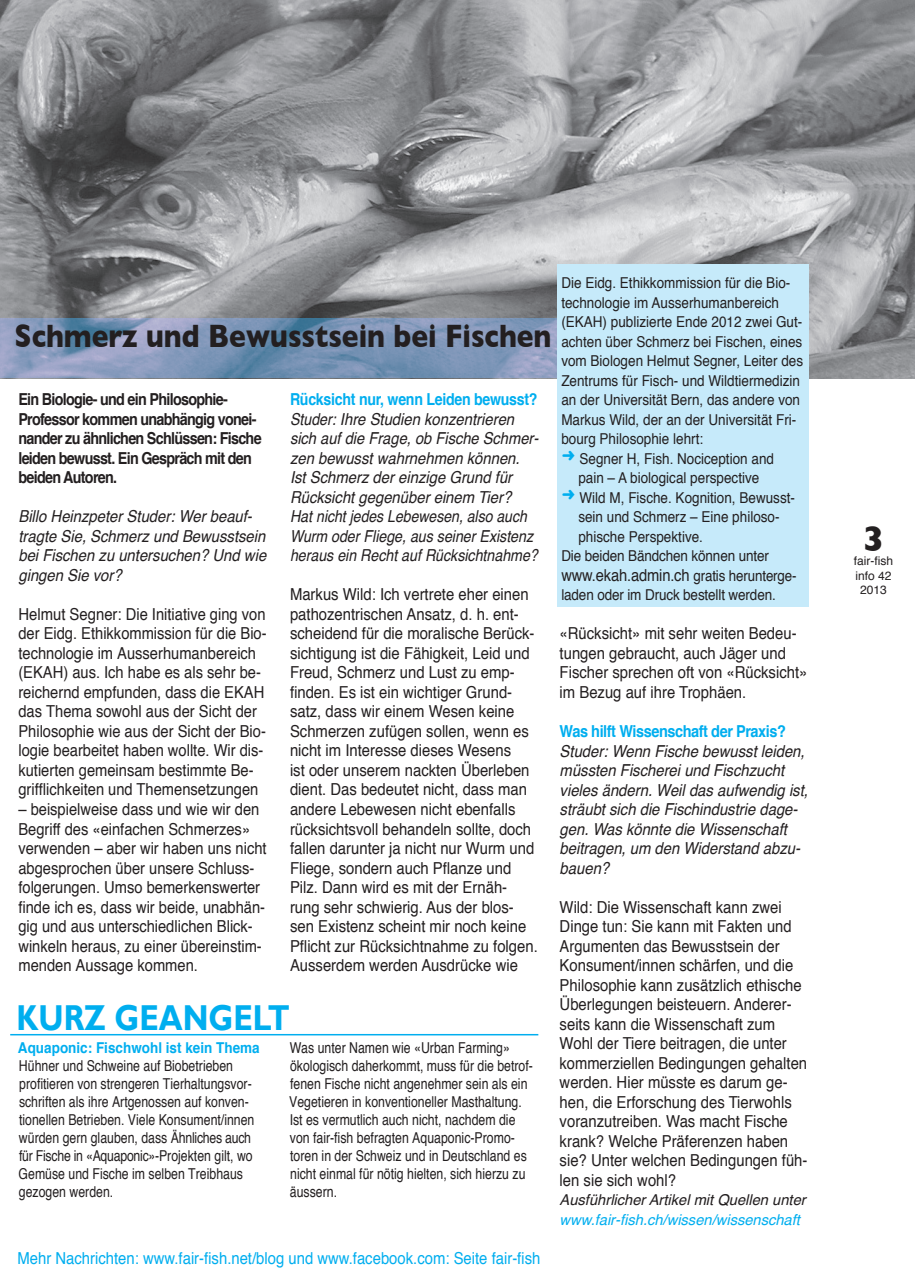
<style>
.page{position:relative;width:915px;height:1276px;background:#fff}
.page>*{position:absolute;margin:0;border:0;box-sizing:border-box;transform-origin:0 0}
.t1{font:700 36px "Gill Sans";color:#00aeef;scale:.85 1}
.t2{font:700 36px "Gill Sans";color:#231f20}
.t3{font:700 33px "Gill Sans";color:#231f20;scale:.85 1}
.t4{font:16.5px/19.5px "Helvetica";color:#231f20;scale:.9 1}
.t5{font:16.5px/19.5px "Helvetica";color:#231f20;scale:.89 1}
.t6{font:italic 16.5px/19.5px "Helvetica";color:#231f20;scale:.9 1}
.t7{font:italic 16.5px/19.5px "Helvetica";color:#231f20;scale:.86 1}
.t8{font:700 16.5px/19.5px "Helvetica";letter-spacing:-.05em;color:#231f20;scale:.87 1}
.t9{font:16.5px "Helvetica";color:#00aeef;scale:.9 1}
.t10{font:700 16.5px "Helvetica";letter-spacing:-.025em;color:#00aeef;scale:.86 1}
.t11{font:700 16.5px "Helvetica";letter-spacing:-.025em;color:#00aeef;scale:.88 1}
.t12{font:15px/18px "Helvetica";color:#231f20;scale:.82 1}
.t13{font:15px "Helvetica";color:#231f20;scale:.9 1}
.t14{font:italic 15px "Helvetica";color:#00aeef}
.t15{font:italic 15px "Helvetica";color:#231f20}
.t16{font:700 15px "Helvetica";color:#00aeef;scale:.9 1}
.t17{font:12px/14.4px "Helvetica";color:#231f20;text-align:center}
.s1{font-size:15px}
</style>
<div class="page">
<img style="left:0;top:0;width:914px;height:378px">
<svg style="left:0;top:319px;width:557px;height:59px;background:#7f96b8"></svg>
<div style="left:557px;top:264px;width:251px;height:343px;background:#c6eafa"></div>
<hr style="left:10px;top:1034px;width:528px;height:1px;background:#00aeef">
<h2 class="t3" style="left:14px;top:316px;width:633px">Schmerz und Bewusstsein bei Fischen</h2>
<p class="t8" style="left:18px;top:390px;width:281px">Ein Biologie- und ein Philosophie-<br>Professor kommen unabhängig vonei&shy;nander zu ähnlichen Schlüssen: Fische leiden bewusst. Ein Gespräch mit den beiden Autoren.</p>
<p class="t6" style="left:18px;top:507px;width:277px">Billo Heinzpeter Studer: Wer beauf&shy;tragte Sie, Schmerz und Bewusstsein bei Fischen zu untersuchen? Und wie gingen Sie vor?</p>
<p class="t4" style="left:18px;top:605px;width:277px">Helmut Segner: Die Initiative ging von der Eidg. Ethikkommission für die Bio&shy;technologie im Ausserhumanbereich (EKAH) aus. Ich habe es als sehr be&shy;reichernd empfunden, dass die EKAH das Thema sowohl aus der Sicht der Philosophie wie aus der Sicht der Bio&shy;logie bearbeitet haben wollte. Wir dis&shy;kutierten gemeinsam bestimmte Be&shy;grifflichkeiten und Themensetzungen</p>
<p class="t5" style="left:18px;top:800px;width:280px">– beispielweise dass und wie wir den Begriff des «einfachen Schmerzes» verwenden – aber wir haben uns nicht abgesprochen über unsere Schluss&shy;folgerungen. Umso bemerkenswerter finde ich es, dass wir beide, unabhän&shy;gig und aus unterschiedlichen Blick&shy;winkeln heraus, zu einer übereinstim&shy;menden Aussage kommen.</p>
<p class="t10" style="left:290px;top:386px;width:289px">Rücksicht nur, wenn Leiden bewusst?</p>
<p class="t7" style="left:290px;top:409px;width:290px">Studer: Ihre Studien konzentrieren sich auf die Frage, ob Fische Schmer&shy;zen bewusst wahrnehmen können.<br>Ist Schmerz der einzige Grund für Rücksicht gegenüber einem Tier?<br>Hat nicht jedes Lebewesen, also auch Wurm oder Fliege, aus seiner Existenz heraus ein Recht auf Rücksichtnahme?</p>
<p class="t4" style="left:290px;top:585px;width:277px">Markus Wild: Ich vertrete eher einen pathozentrischen Ansatz, d. h. ent&shy;scheidend für die moralische Berück&shy;sichtigung ist die Fähigkeit, Leid und Freud, Schmerz und Lust zu emp&shy;finden. Es ist ein wichtiger Grund&shy;satz, dass wir einem Wesen keine Schmerzen zufügen sollen, wenn es nicht im Interesse dieses Wesens<br>ist oder unserem nackten Überleben dient. Das bedeutet nicht, dass man andere Lebewesen nicht ebenfalls rücksichtsvoll behandeln sollte, doch fallen darunter ja nicht nur Wurm und Fliege, sondern auch Pflanze und Pilz. Dann wird es mit der Ernäh&shy;rung sehr schwierig. Aus der blos&shy;sen Existenz scheint mir noch keine Pflicht zur Rücksichtnahme zu folgen.<br>Ausserdem werden Ausdrücke wie</p>
<h1 class="t1" style="left:17px;top:996px;width:323px">KURZ GEANGELT</h1>
<p class="t16" style="left:18px;top:1035px;width:270px">Aquaponic: Fischwohl ist kein Thema</p>
<p class="t12" style="left:19px;top:1057px;width:289px">Hühner und Schweine auf Biobetrieben profitieren von strengeren Tierhaltungsvor&shy;schriften als ihre Artgenossen auf konven&shy;tionellen Betrieben. Viele Konsument/innen würden gern glauben, dass Ähnliches auch für Fische in «Aquaponic»-Projekten gilt, wo Gemüse und Fische im selben Treibhaus gezogen werden.</p>
<p class="t12" style="left:289px;top:1039px;width:298px">Was unter Namen wie «Urban Farming» ökologisch daherkommt, muss für die betrof&shy;fenen Fische nicht angenehmer sein als ein Vegetieren in konventioneller Masthaltung.<br>Ist es vermutlich auch nicht, nachdem die von fair-fish befragten Aquaponic-Promo&shy;toren in der Schweiz und in Deutschland es nicht einmal für nötig hielten, sich hierzu zu äussern.</p>
<p class="t13" style="left:561px;top:271px;width:256px">Die Eidg. Ethikkommission für die Bio-</p>
<p class="t13" style="left:561px;top:291px;width:243px">technologie im Ausserhumanbereich</p>
<p class="t13" style="left:561px;top:310px;width:269px">(EKAH) publizierte Ende 2012 zwei Gut-</p>
<p class="t13" style="left:561px;top:330px;width:269px">achten über Schmerz bei Fischen, eines</p>
<p class="t13" style="left:561px;top:349px;width:270px">vom Biologen Helmut Segner, Leiter des</p>
<p class="t13" style="left:561px;top:369px;width:267px">Zentrums für Fisch- und Wildtiermedizin</p>
<p class="t13" style="left:561px;top:388px;width:267px">an der Universität Bern, das andere von</p>
<p class="t13" style="left:561px;top:408px;width:262px">Markus Wild, der an der Universität Fri-</p>
<p class="t13" style="left:561px;top:427px;width:159px">bourg Philosophie lehrt:</p>
<p class="t13" style="left:561px;top:447px;width:238px"><sup>➜</sup> Segner H, Fish. Nociception and</p>
<p class="t13" style="left:578px;top:466px;width:202px">pain – A biological perspective</p>
<p class="t13" style="left:561px;top:486px;width:261px"><sup>➜</sup> Wild M, Fische. Kognition, Bewusst-</p>
<p class="t13" style="left:578px;top:505px;width:225px">sein und Schmerz – Eine philoso-</p>
<p class="t13" style="left:578px;top:525px;width:140px">phische Perspektive.</p>
<p class="t13" style="left:561px;top:544px;width:232px">Die beiden Bändchen können unter</p>
<p class="t5" style="left:561px;top:566px;width:266px">www.ekah.admin.ch <span class="s1">gratis herunterge-</span></p>
<p class="t13" style="left:561px;top:583px;width:240px">laden oder im Druck bestellt werden.</p>
<p class="t4" style="left:559px;top:624px;width:277px">«Rücksicht» mit sehr weiten Bedeu&shy;tungen gebraucht, auch Jäger und Fischer sprechen oft von «Rücksicht» im Bezug auf ihre Trophäen.</p>
<p class="t11" style="left:559px;top:718px;width:259px">Was hilft Wissenschaft der Praxis?</p>
<p class="t6" style="left:559px;top:741px;width:277px">Studer: Wenn Fische bewusst leiden, müssten Fischerei und Fischzucht vieles ändern. Weil das aufwendig ist, sträubt sich die Fischindustrie dage&shy;gen. Was könnte die Wissenschaft beitragen, um den Widerstand abzu&shy;bauen?</p>
<p class="t4" style="left:559px;top:897px;width:277px">Wild: Die Wissenschaft kann zwei Dinge tun: Sie kann mit Fakten und Argumenten das Bewusstsein der Konsument/innen schärfen, und die Philosophie kann zusätzlich ethische Überlegungen beisteuern. Anderer&shy;seits kann die Wissenschaft zum Wohl der Tiere beitragen, die unter kommerziellen Bedingungen gehalten werden. Hier müsste es darum ge&shy;hen, die Erforschung des Tierwohls voranzutreiben. Was macht Fische krank? Welche Präferenzen haben sie? Unter welchen Bedingungen füh&shy;len sie sich wohl?</p>
<p class="t15" style="left:559px;top:1188px;width:247px">Ausführlicher Artikel mit Quellen unter</p>
<p class="t14" style="left:559px;top:1207px;width:242px">www.fair-fish.ch/wissen/wissenschaft</p>
<p class="t9" style="left:18px;top:1245px;width:582px">Mehr Nachrichten: www.fair-fish.net/blog und www.facebook.com: Seite fair-fish</p>
<h1 class="t2" style="left:862px;top:517px;width:23px">3</h1>
<p class="t17" style="left:853px;top:554px;width:41px">fair-fish info 42<br>2013</p>
</div>
